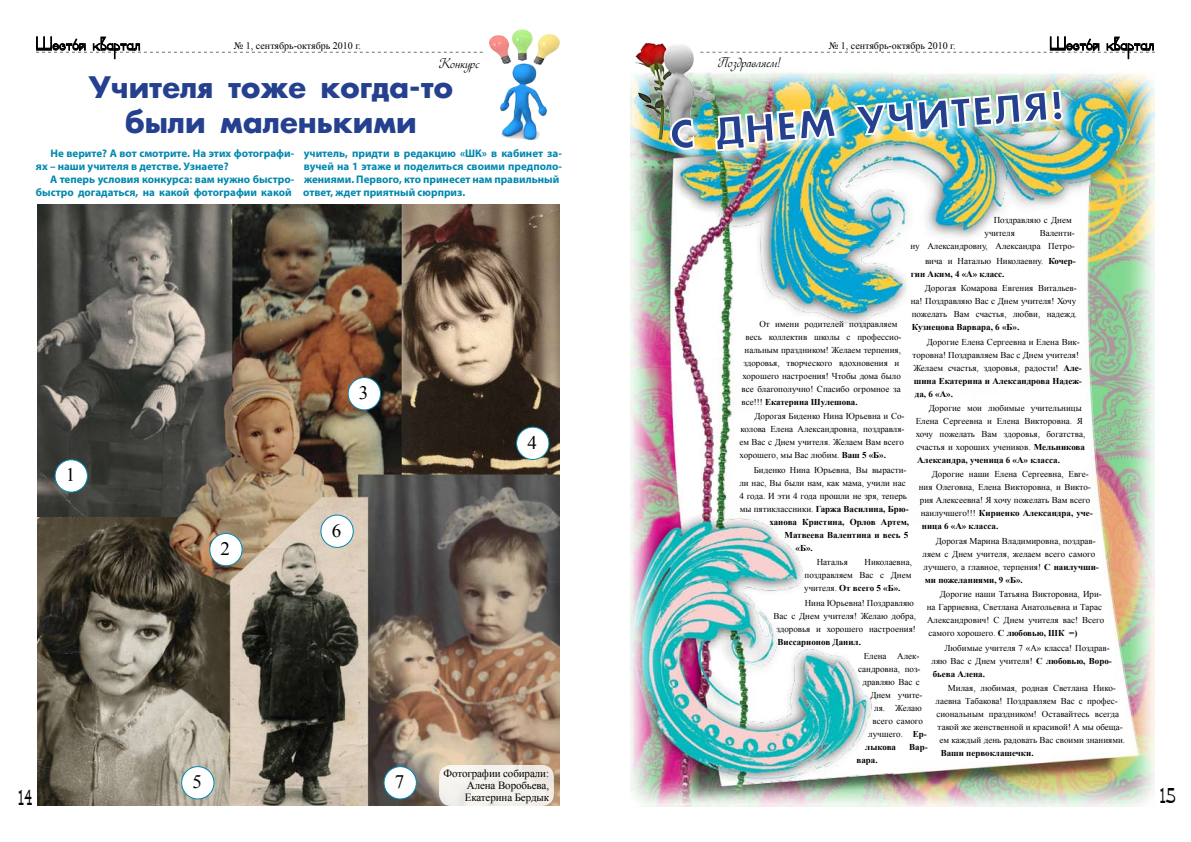
<style>
.page{position:relative;width:1191px;height:842px;background:#fff}
.page>*{position:absolute;margin:0;border:0;box-sizing:border-box;transform-origin:0 0}
.t1{font:700 29px/34.8px "AG Futura";color:#24408f;text-align:center}
.t2{font:20px "Geisha";color:#000}
.t3{font:19px "Times New Roman";color:#000}
.t4{font:14px "Geisha";letter-spacing:.01em;color:#000}
.t5{font:12px "Vesna";color:#000}
.t6{font:700 11px/13px "Myriad Pro";color:#0088ae}
.t7{font:11px/12px "Times New Roman";letter-spacing:-.01em;color:#000;text-align:justify}
.t8{font:10px "Times New Roman";color:#000}
.t9{font:9px/13px "Times New Roman";color:#000}
.t10{font:700 9px/13px "Times New Roman";color:#000}
.s1{font-weight:400}
.s2{font-weight:700}
</style>
<div class="page">
<img style="left:631px;top:59px;width:524px;height:747px">
<svg style="left:714px;top:36px;width:441px;height:23px"></svg>
<svg style="left:36px;top:36px;width:447px;height:23px"></svg>
<img style="left:489px;top:29px;width:71px;height:112px">
<img style="left:38px;top:205px;width:521px;height:601px">
<div style="left:55px;top:460px;width:32px;height:32px;background:#fff;border-radius:50%"></div>
<div style="left:55px;top:459px;width:33px;height:34px;border:1px solid #0088ae;border-radius:50%"></div>
<div style="left:516px;top:427px;width:33px;height:32px;background:#fff;border-radius:50%"></div>
<div style="left:516px;top:427px;width:33px;height:33px;border:1px solid #0088ae;border-radius:50%"></div>
<div style="left:348px;top:378px;width:32px;height:32px;background:#fff;border-radius:50%"></div>
<div style="left:348px;top:377px;width:33px;height:33px;border:1px solid #0088ae;border-radius:50%"></div>
<div style="left:182px;top:767px;width:32px;height:32px;background:#fff;border-radius:50%"></div>
<div style="left:181px;top:766px;width:33px;height:33px;border:1px solid #0088ae;border-radius:50%"></div>
<div style="left:321px;top:515px;width:32px;height:32px;background:#fff;border-radius:50%"></div>
<div style="left:320px;top:514px;width:34px;height:34px;border:1px solid #0088ae;border-radius:50%"></div>
<div style="left:384px;top:767px;width:32px;height:32px;background:#fff;border-radius:50%"></div>
<div style="left:383px;top:766px;width:34px;height:33px;border:1px solid #0088ae;border-radius:50%"></div>
<div style="left:210px;top:533px;width:32px;height:33px;background:#fff;border-radius:50%"></div>
<div style="left:209px;top:533px;width:34px;height:33px;border:1px solid #0088ae;border-radius:50%"></div>
<div style="left:439px;top:765px;width:115px;height:41px;background:#f3f1ed;border-radius:12px"></div>
<img style="left:631px;top:43px;width:83px;height:106px">
<div style="left:668px;top:88px;width:408px;height:76px;background:#fff;opacity:.79"></div>
<img style="left:668px;top:89px;width:396px;height:64px">
<h3 class="t4" style="left:36px;top:37px;width:105px">Шест6й квартал</h3>
<p class="t8" style="left:234px;top:39px;width:128px">№ 1, сентябрь-октябрь 2010 г.</p>
<p class="t8" style="left:828px;top:39px;width:128px">№ 1, сентябрь-октябрь 2010 г.</p>
<h3 class="t4" style="left:1049px;top:37px;width:105px">Шест6й квартал</h3>
<h3 class="t5" style="left:439px;top:55px;width:42px">Конкурс</h3>
<h3 class="t5" style="left:717px;top:54px;width:65px">Поздравляем!</h3>
<h1 class="t1" style="left:89px;top:69px;width:366px">Учителя тоже когда-то были маленькими</h1>
<p class="t6" style="left:36px;top:147px;width:260px;text-indent:14px">Не верите? А вот смотрите. На этих фотографи&shy;ях – наши учителя в детстве. Узнаете?</p>
<p class="t6" style="left:36px;top:173px;width:260px;text-align:right">А теперь условия конкурса: вам нужно быстро&shy;быстро догадаться, на какой фотографии какой</p>
<p class="t6" style="left:303px;top:147px;width:260px">учитель, придти в редакцию «ШК» в кабинет за&shy;вучей на 1 этаже и поделиться своими предполо&shy;жениями. Первого, кто принесет нам правильный ответ, ждет приятный сюрприз.</p>
<h3 class="t3" style="left:66px;top:462px;width:11px">1</h3>
<h3 class="t3" style="left:220px;top:536px;width:11px">2</h3>
<h3 class="t3" style="left:359px;top:380px;width:11px">3</h3>
<h3 class="t3" style="left:332px;top:517px;width:11px">6</h3>
<h3 class="t3" style="left:527px;top:430px;width:11px">4</h3>
<p class="t9" style="left:984px;top:214px;width:89px;text-indent:9px">Поздравляю с Днем учителя</p>
<p class="t9" style="left:910px;top:227px;width:166px;text-align:right">Валенти-<br>ну Александровну, Александра Петро-</p>
<p class="t10" style="left:910px;top:254px;width:167px;text-indent:14px"><span class="s1">вича и Наталью Николаевну.</span> Кочер&shy;гин Аким, 4 «А» класс.</p>
<p class="t9" style="left:910px;top:281px;width:168px;text-align:justify;text-indent:14px">Дорогая Комарова Евгения Витальев&shy;на! Поздравляю Вас с Днем учителя! Хочу пожелать Вам счастья, любви, надежд.</p>
<p class="t10" style="left:911px;top:320px;width:109px">Кузнецова Варвара, 6 «Б».</p>
<p class="t9" style="left:912px;top:335px;width:171px;text-indent:14px">Дорогие Елена Сергеевна и Елена Вик&shy;торовна! Поздравляем Вас с Днем учителя!<br>Желаем счастья, здоровья, радости! <span class="s2">Але&shy;шина Екатерина и Александрова Надеж&shy;да, 6 «А».</span></p>
<p class="t9" style="left:915px;top:401px;width:171px;text-indent:13px">Дорогие мои любимые учительницы Елена Сергеевна и Елена Викторовна. Я хочу пожелать Вам здоровья, богатства, счастья и хороших учеников. <span class="s2">Мельникова Александра, ученица 6 «А» класса.</span></p>
<p class="t9" style="left:931px;top:468px;width:159px">Дорогие наши Елена Сергеевна, Евге-</p>
<p class="t9" style="left:918px;top:481px;width:173px">ния Олеговна, Елена Викторовна, и Викто-</p>
<p class="t9" style="left:920px;top:494px;width:172px">рия Алексеевна! Я хочу пожелать Вам всего</p>
<p class="t10" style="left:920px;top:507px;width:174px"><span class="s1">наилучшего!!!</span> Кириенко Александра, уче-</p>
<p class="t10" style="left:921px;top:520px;width:78px">ница 6 «А» класса.</p>
<p class="t9" style="left:922px;top:534px;width:178px;text-indent:13px">Дорогая Марина Владимировна, поздрав&shy;ляем с Днем учителя, желаем всего самого лучшего, а главное, терпения! <span class="s2">С наилучши&shy;ми пожеланиями, 9 «Б».</span></p>
<p class="t9" style="left:926px;top:587px;width:179px;text-indent:13px">Дорогие наши Татьяна Викторовна, Ири&shy;на Гарриевна, Светлана Анатольевна и Тарас Александрович! С Днем учителя вас! Всего самого хорошего. <span class="s2">С любовью, ШК =)</span></p>
<p class="t9" style="left:931px;top:641px;width:182px;text-indent:13px">Любимые учителя 7 «А» класса! Поздрав&shy;ляю Вас с Днем учителя! <span class="s2">С любовью, Воро&shy;бьева Алена.</span></p>
<p class="t9" style="left:948px;top:681px;width:169px">Милая, любимая, родная Светлана Нико-</p>
<p class="t9" style="left:935px;top:694px;width:184px">лаевна Табакова! Поздравляем Вас с профес-</p>
<p class="t9" style="left:936px;top:707px;width:184px">сиональным праздником! Оставайтесь всегда</p>
<p class="t9" style="left:937px;top:720px;width:187px">такой же женственной и красивой! А мы обеща-</p>
<p class="t9" style="left:939px;top:733px;width:187px">ем каждый день радовать Вас своими знаниями.</p>
<p class="t10" style="left:940px;top:746px;width:94px">Ваши первоклашечки.</p>
<p class="t9" style="left:759px;top:317px;width:139px">От имени родителей поздравляем</p>
<p class="t9" style="left:745px;top:330px;width:157px">весь коллектив школы с профессио-</p>
<p class="t9" style="left:744px;top:343px;width:158px">нальным праздником! Желаем терпения,</p>
<p class="t9" style="left:743px;top:356px;width:157px">здоровья, творческого вдохновения и</p>
<p class="t9" style="left:742px;top:369px;width:160px">хорошего настроения! Чтобы дома было</p>
<p class="t9" style="left:741px;top:382px;width:161px">все благополучно! Спасибо огромное за</p>
<p class="t10" style="left:741px;top:395px;width:118px"><span class="s1">все!!!</span> Екатерина Шулешова.</p>
<p class="t9" style="left:739px;top:410px;width:167px;text-align:justify;text-indent:15px">Дорогая Биденко Нина Юрьевна и Со&shy;колова Елена Александровна, поздравля&shy;ем Вас с Днем учителя. Желаем Вам всего хорошего, мы Вас любим. <span class="s2">Ваш 5 «Б».</span></p>
<p class="t9" style="left:754px;top:463px;width:154px">Биденко Нина Юрьевна, Вы вырасти-</p>
<p class="t9" style="left:739px;top:476px;width:168px">ли нас, Вы были нам, как мама, учили нас</p>
<p class="t9" style="left:739px;top:489px;width:169px">4 года. И эти 4 года прошли не зря, теперь</p>
<p class="t10" style="left:739px;top:502px;width:170px"><span class="s1">мы пятиклассники.</span> Гаржа Василина, Брю-</p>
<p class="t10" style="left:769px;top:515px;width:141px">ханова Кристина, Орлов Артем,</p>
<p class="t10" style="left:784px;top:528px;width:125px">Матвеева Валентина и весь 5</p>
<p class="t10" style="left:795px;top:541px;width:19px">«Б».</p>
<p class="t9" style="left:816px;top:556px;width:33px">Наталья</p>
<p class="t9" style="left:804px;top:556px;width:109px;text-align:justify;text-indent:60px">Николаевна, поздравляем Вас с Днем учителя. <span class="s2">От всего 5 «Б».</span></p>
<p class="t9" style="left:773px;top:596px;width:144px;text-align:right">Нина Юрьевна! Поздравляю<br>Вас с Днем учителя! Желаю добра, здоровья и хорошего настроения!</p>
<p class="t10" style="left:777px;top:635px;width:85px">Виссарионов Данил.</p>
<p class="t9" style="left:863px;top:649px;width:57px">Елена Алек-</p>
<p class="t9" style="left:858px;top:662px;width:64px">сандровна, поз-</p>
<p class="t9" style="left:862px;top:675px;width:59px">дравляю Вас с</p>
<p class="t9" style="left:870px;top:688px;width:54px">Днем учите-</p>
<p class="t9" style="left:874px;top:701px;width:49px">ля. Желаю</p>
<p class="t9" style="left:872px;top:714px;width:52px">всего самого</p>
<p class="t9" style="left:868px;top:727px;width:60px">лучшего. <span class="s2">Ер-</span></p>
<p class="t10" style="left:865px;top:740px;width:32px">лыкова</p>
<p class="t10" style="left:909px;top:740px;width:20px">Вар-</p>
<p class="t10" style="left:856px;top:753px;width:23px">вара.</p>
<p class="t7" style="left:465px;top:767px;width:86px;text-indent:-21px">Фотографии собирали:<br>Алена Воробьева, Екатерина Бердык</p>
<h3 class="t3" style="left:395px;top:769px;width:11px">7</h3>
<h3 class="t3" style="left:192px;top:769px;width:11px">5</h3>
<h2 class="t2" style="left:18px;top:786px;width:15px">14</h2>
<h2 class="t2" style="left:1160px;top:785px;width:17px">15</h2>
</div>
